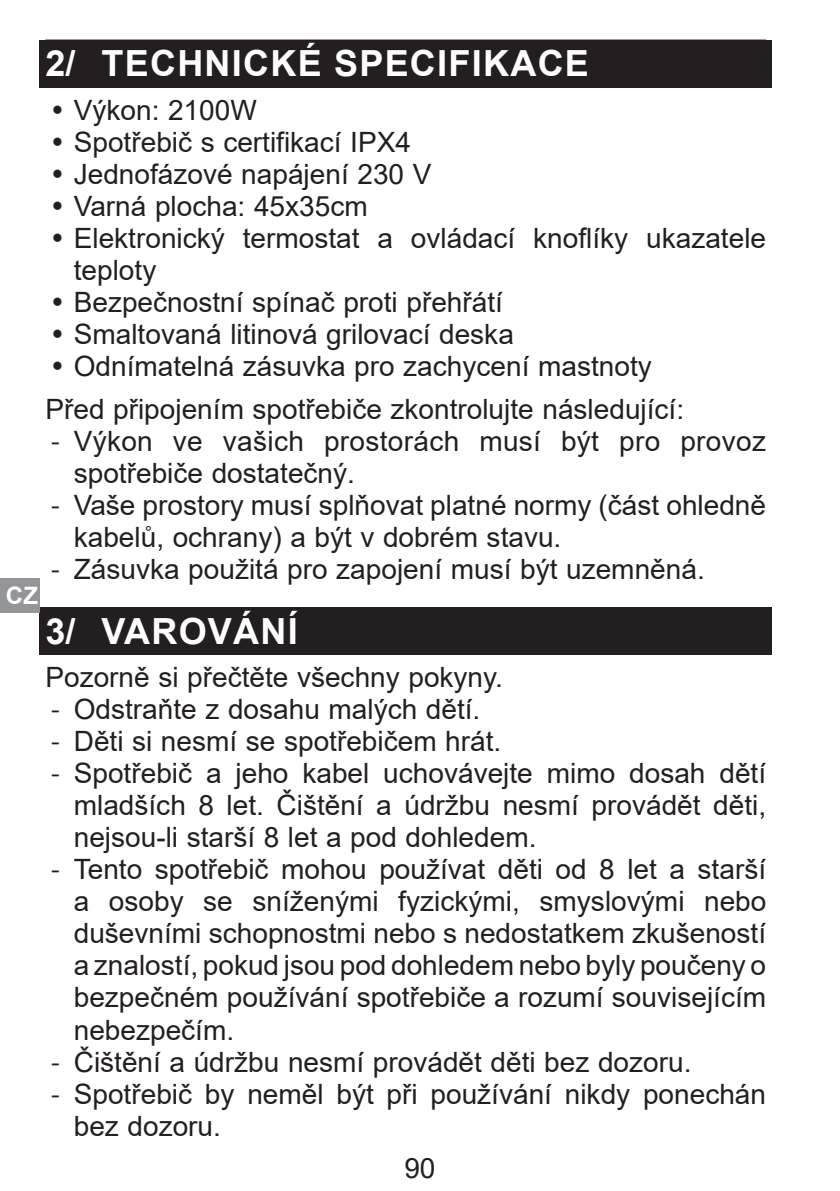
<style>
.page{position:relative;width:840px;height:1191px;background:#fff}
.page>*{position:absolute;margin:0;border:0;box-sizing:border-box;transform-origin:0 0}
.t1{font:700 36px "Arial";letter-spacing:.035em;color:#fff}
.t2{font:28px/32px "Arial";color:#231f20}
.t3{font:700 24px "Arial";color:#fff}
.s1{font-family:"Myriad Pro"}
</style>
<div class="page">
<div style="left:40px;top:40px;width:731px;height:47px;background:#231f20"></div>
<div style="left:40px;top:607px;width:731px;height:48px;background:#231f20"></div>
<div style="left:0;top:578px;width:40px;height:34px;background:#939598"></div>
<p class="t3" style="left:6px;top:579px;width:33px">CZ</p>
<p class="t1" style="left:45px;top:38px;width:544px">2/ TECHNICKÉ SPECIFIKACE</p>
<p class="t2" style="left:74px;top:94px;width:693px">Výkon: 2100W<br>Spotřebič s certifikací IPX4<br>Jednofázové napájení 230 V<br>Varná plocha: 45x35cm<br>Elektronický termostat a ovládací knoflíky ukazatele teploty<br>Bezpečnostní spínač proti přehřátí<br>Smaltovaná litinová grilovací deska<br>Odnímatelná zásuvka pro zachycení mastnoty</p>
<p class="t2" style="left:45px;top:393px;width:640px">Před připojením spotřebiče zkontrolujte následující:</p>
<p class="t2" style="left:74px;top:425px;width:693px;text-indent:-23px"><span class="s1">-</span> Výkon ve vašich prostorách musí být pro provoz spotřebiče dostatečný.</p>
<p class="t2" style="left:74px;top:489px;width:693px;text-indent:-23px"><span class="s1">-</span> Vaše prostory musí splňovat platné normy (část ohledně kabelů, ochrany) a být v dobrém stavu.</p>
<p class="t2" style="left:51px;top:553px;width:655px"><span class="s1">-</span> Zásuvka použitá pro zapojení musí být uzemněná.</p>
<p class="t1" style="left:45px;top:606px;width:254px">3/ VAROVÁNÍ</p>
<p class="t2" style="left:45px;top:661px;width:459px">Pozorně si přečtěte všechny pokyny.</p>
<p class="t2" style="left:51px;top:693px;width:430px"><span class="s1">-</span> Odstraňte z dosahu malých dětí.</p>
<p class="t2" style="left:51px;top:725px;width:451px"><span class="s1">-</span> Děti si nesmí se spotřebičem hrát.</p>
<p class="t2" style="left:74px;top:757px;width:693px;text-align:justify;text-indent:-23px"><span class="s1">-</span> Spotřebič a jeho kabel uchovávejte mimo dosah dětí mladších 8 let. Čištění a údržbu nesmí provádět děti, nejsou-li starší 8 let a pod dohledem.</p>
<p class="t2" style="left:74px;top:853px;width:693px;text-align:justify;text-indent:-23px"><span class="s1">-</span> Tento spotřebič mohou používat děti od 8 let a starší a osoby se sníženými fyzickými, smyslovými nebo duševními schopnostmi nebo s nedostatkem zkušeností a znalostí, pokud jsou pod dohledem nebo byly poučeny o bezpečném používání spotřebiče a rozumí souvisejícím nebezpečím.</p>
<p class="t2" style="left:51px;top:1045px;width:641px"><span class="s1">-</span> Čištění a údržbu nesmí provádět děti bez dozoru.</p>
<p class="t2" style="left:74px;top:1077px;width:693px;text-indent:-23px"><span class="s1">-</span> Spotřebič by neměl být při používání nikdy ponechán bez dozoru.</p>
<p class="t2" style="left:404px;top:1152px;width:32px">90</p>
</div>
